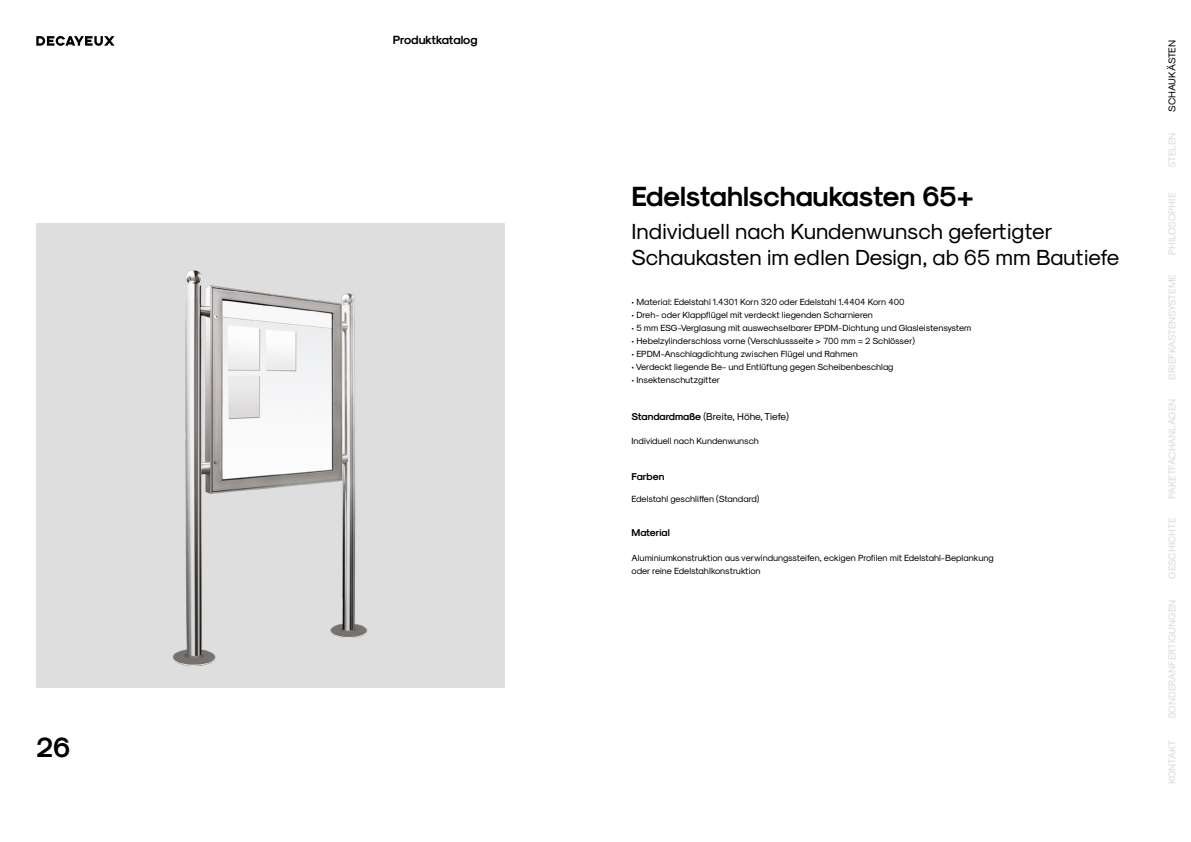
<style>
.page{position:relative;width:1191px;height:842px;background:#fff}
.page>*{position:absolute;margin:0;border:0;box-sizing:border-box;transform-origin:0 0}
.t1{font:28px "Sk Modernist Bold";color:#000}
.t2{font:22px/26.4px "Sk Modernist Regular";color:#000}
.t3{font:12px "Sk Modernist Bold";color:#000}
.t4{font:10px "Sk Modernist Regular";color:#dadada}
.t5{font:10px "Sk Modernist Regular";color:#000}
.t6{font:10px "Sk Modernist Bold";color:#000}
.t7{font:9px/13px "Sk Modernist Regular";color:#000}
.s1{font-family:"Sk Modernist Bold"}
</style>
<div class="page">
<svg style="left:36px;top:36px;width:79px;height:10px"></svg>
<div style="left:36px;top:223px;width:468px;height:465px;background:#dedede"></div>
<img style="left:173px;top:270px;width:194px;height:396px">
<h1 class="t1" style="left:36px;top:730px;width:36px">26</h1>
<h3 class="t3" style="left:393px;top:33px;width:86px">Produktkatalog</h3>
<h1 class="t1" style="left:631px;top:180px;width:344px">Edelstahlschaukasten 65+</h1>
<h2 class="t2" style="left:631px;top:218px;width:489px">Individuell nach Kundenwunsch gefertigter<br>Schaukasten im edlen Design, ab 65 mm Bautiefe</h2>
<p class="t7" style="left:631px;top:295px;width:275px">• Material: Edelstahl 1.4301 Korn 320 oder Edelstahl 1.4404 Korn 400</p>
<p class="t7" style="left:631px;top:308px;width:243px">• Dreh- oder Klappflügel mit verdeckt liegenden Scharnieren</p>
<p class="t7" style="left:631px;top:321px;width:341px">• 5 mm ESG-Verglasung mit auswechselbarer EPDM-Dichtung und Glasleistensystem</p>
<p class="t7" style="left:631px;top:334px;width:285px">• Hebelzylinderschloss vorne (Verschlussseite &gt; 700 mm = 2 Schlösser)</p>
<p class="t7" style="left:631px;top:347px;width:228px">• EPDM-Anschlagdichtung zwischen Flügel und Rahmen</p>
<p class="t7" style="left:631px;top:360px;width:263px">• Verdeckt liegende Be- und Entlüftung gegen Scheibenbeschlag</p>
<p class="t7" style="left:631px;top:373px;width:90px">• Insektenschutzgitter</p>
<p class="t5" style="left:631px;top:410px;width:159px"><span class="s1">Standardmaße</span> (Breite, Höhe, Tiefe)</p>
<p class="t7" style="left:631px;top:434px;width:129px">Individuell nach Kundenwunsch</p>
<p class="t6" style="left:631px;top:470px;width:35px">Farben</p>
<p class="t7" style="left:631px;top:493px;width:129px">Edelstahl geschliffen (Standard)</p>
<p class="t6" style="left:631px;top:527px;width:40px">Material</p>
<p class="t7" style="left:631px;top:551px;width:364px">Aluminiumkonstruktion aus verwindungssteifen, eckigen Profilen mit Edelstahl-Beplankung oder reine Edelstahlkonstruktion</p>
<p class="t5" style="left:1166px;top:112px;width:73px;rotate:-90deg">SCHAUKÄSTEN</p>
<p class="t4" style="left:1166px;top:168px;width:37px;rotate:-90deg">STELEN</p>
<p class="t4" style="left:1166px;top:255px;width:64px;rotate:-90deg">PHILOSOPHIE</p>
<p class="t4" style="left:1166px;top:380px;width:107px;rotate:-90deg">BRIEFKASTENSYSTEME</p>
<p class="t4" style="left:1166px;top:499px;width:101px;rotate:-90deg">PAKETFACHANLAGEN</p>
<p class="t4" style="left:1166px;top:579px;width:62px;rotate:-90deg">GESCHICHTE</p>
<p class="t4" style="left:1166px;top:719px;width:121px;rotate:-90deg">SONDERANFERTIGUNGEN</p>
<p class="t4" style="left:1166px;top:784px;width:45px;rotate:-90deg">KONTAKT</p>
</div>
